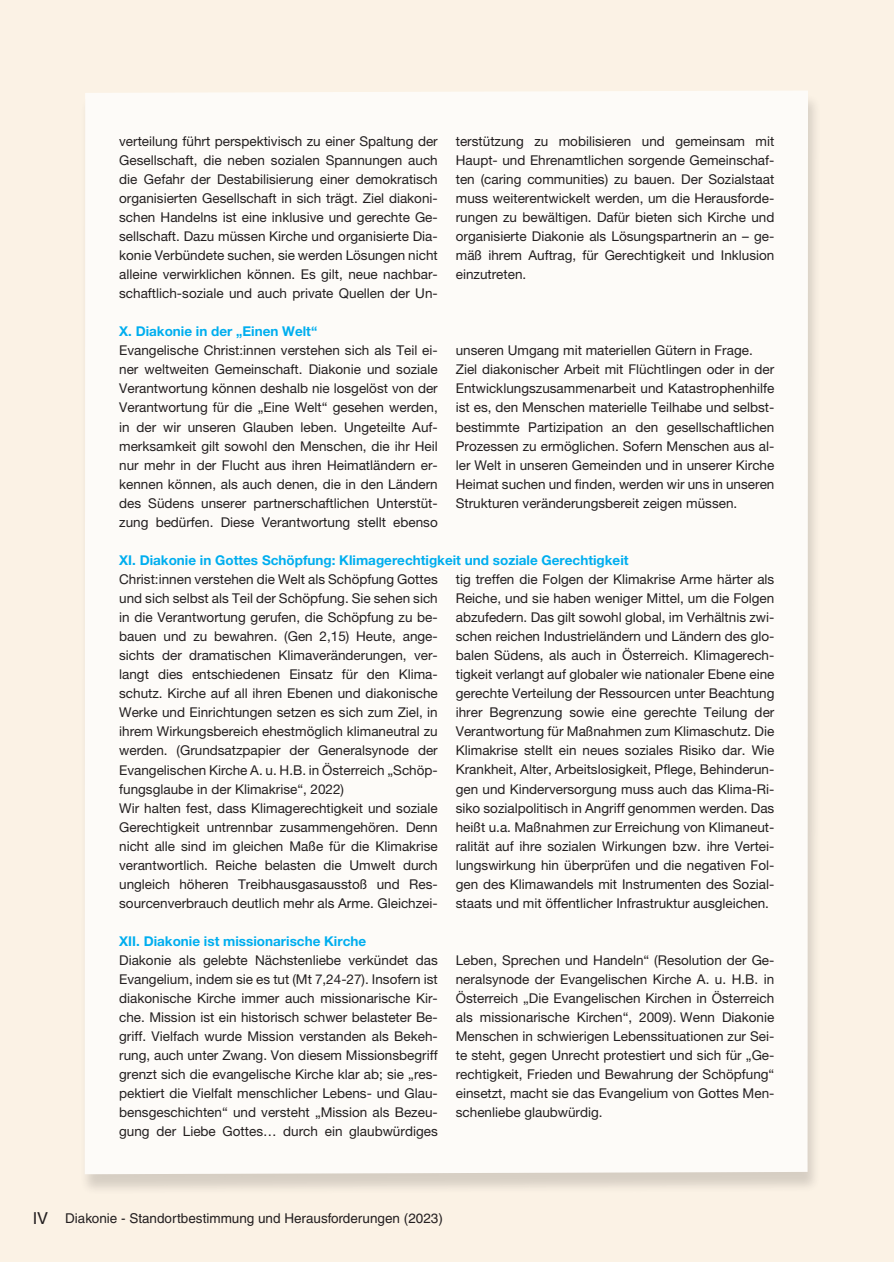
<style>
.page{position:relative;width:894px;height:1262px;background:#fff}
.page>*{position:absolute;margin:0;border:0;box-sizing:border-box;transform-origin:0 0}
.t1{font:13.5px/19px "Helvetica Neue LT Pro";color:#231f20;text-align:justify}
.t2{font:700 13.5px "Helvetica Neue LT Pro";color:#00aeef}
.t3{font:13.5px "Helvetica LT Std";color:#231f20}
.s1{font-size:16.5px}
</style>
<div class="page">
<div style="left:0;top:0;width:893px;height:1262px;background:#fbf2e5"></div>
<div style="left:80px;top:93px;width:741px;height:1102px;background:#231f20;opacity:.23"></div>
<div style="left:85px;top:91px;width:723px;height:1083px;background:#fdfbf8"></div>
<p class="t1" style="left:119px;top:131px;width:320px">verteilung führt perspektivisch zu einer Spaltung der Gesellschaft, die neben sozialen Spannungen auch die Gefahr der Destabilisierung einer demokratisch organisierten Gesellschaft in sich trägt. Ziel diakoni&shy;schen Handelns ist eine inklusive und gerechte Ge&shy;sellschaft. Dazu müssen Kirche und organisierte Dia&shy;konie Verbündete suchen, sie werden Lösungen nicht alleine verwirklichen können. Es gilt, neue nachbar&shy;schaftlich-soziale und auch private Quellen der Un-</p>
<p class="t1" style="left:456px;top:131px;width:320px">terstützung zu mobilisieren und gemeinsam mit Haupt- und Ehrenamtlichen sorgende Gemeinschaf&shy;ten (caring communities) zu bauen. Der Sozialstaat muss weiterentwickelt werden, um die Herausforde&shy;rungen zu bewältigen. Dafür bieten sich Kirche und organisierte Diakonie als Lösungspartnerin an – ge&shy;mäß ihrem Auftrag, für Gerechtigkeit und Inklusion einzutreten.</p>
<p class="t2" style="left:119px;top:323px;width:199px">X. Diakonie in der „Einen Welt“</p>
<p class="t1" style="left:119px;top:341px;width:320px">Evangelische Christ:innen verstehen sich als Teil ei&shy;ner weltweiten Gemeinschaft. Diakonie und soziale Verantwortung können deshalb nie losgelöst von der Verantwortung für die „Eine Welt“ gesehen werden, in der wir unseren Glauben leben. Ungeteilte Auf&shy;merksamkeit gilt sowohl den Menschen, die ihr Heil nur mehr in der Flucht aus ihren Heimatländern er&shy;kennen können, als auch denen, die in den Ländern des Südens unserer partnerschaftlichen Unterstüt&shy;zung bedürfen. Diese Verantwortung stellt ebenso</p>
<p class="t1" style="left:456px;top:341px;width:320px;text-align:left">unseren Umgang mit materiellen Gütern in Frage.<br>Ziel diakonischer Arbeit mit Flüchtlingen oder in der Entwicklungszusammenarbeit und Katastrophenhilfe ist es, den Menschen materielle Teilhabe und selbst&shy;bestimmte Partizipation an den gesellschaftlichen Prozessen zu ermöglichen. Sofern Menschen aus al&shy;ler Welt in unseren Gemeinden und in unserer Kirche Heimat suchen und finden, werden wir uns in unseren Strukturen veränderungsbereit zeigen müssen.</p>
<p class="t2" style="left:119px;top:552px;width:511px">XI. Diakonie in Gottes Schöpfung: Klimagerechtigkeit und soziale Gerechtigkeit</p>
<p class="t1" style="left:119px;top:569px;width:320px;text-align:left">Christ:innen verstehen die Welt als Schöpfung Gottes und sich selbst als Teil der Schöpfung. Sie sehen sich in die Verantwortung gerufen, die Schöpfung zu be&shy;bauen und zu bewahren. (Gen 2,15) Heute, ange&shy;sichts der dramatischen Klimaveränderungen, ver&shy;langt dies entschiedenen Einsatz für den Klima&shy;schutz. Kirche auf all ihren Ebenen und diakonische Werke und Einrichtungen setzen es sich zum Ziel, in ihrem Wirkungsbereich ehestmöglich klimaneutral zu werden. (Grundsatzpapier der Generalsynode der Evangelischen Kirche A. u. H.B. in Österreich „Schöp&shy;fungsglaube in der Klimakrise“, 2022)<br>Wir halten fest, dass Klimagerechtigkeit und soziale Gerechtigkeit untrennbar zusammengehören. Denn nicht alle sind im gleichen Maße für die Klimakrise verantwortlich. Reiche belasten die Umwelt durch ungleich höheren Treibhausgasausstoß und Res&shy;sourcenverbrauch deutlich mehr als Arme. Gleichzei-</p>
<p class="t1" style="left:456px;top:569px;width:320px">tig treffen die Folgen der Klimakrise Arme härter als Reiche, und sie haben weniger Mittel, um die Folgen abzufedern. Das gilt sowohl global, im Verhältnis zwi&shy;schen reichen Industrieländern und Ländern des glo&shy;balen Südens, als auch in Österreich. Klimagerech&shy;tigkeit verlangt auf globaler wie nationaler Ebene eine gerechte Verteilung der Ressourcen unter Beachtung ihrer Begrenzung sowie eine gerechte Teilung der Verantwortung für Maßnahmen zum Klimaschutz. Die Klimakrise stellt ein neues soziales Risiko dar. Wie Krankheit, Alter, Arbeitslosigkeit, Pflege, Behinderun&shy;gen und Kinderversorgung muss auch das Klima-Ri&shy;siko sozialpolitisch in Angriff genommen werden. Das heißt u.a. Maßnahmen zur Erreichung von Klimaneut&shy;ralität auf ihre sozialen Wirkungen bzw. ihre Vertei&shy;lungswirkung hin überprüfen und die negativen Fol&shy;gen des Klimawandels mit Instrumenten des Sozial&shy;staats und mit öffentlicher Infrastruktur ausgleichen.</p>
<p class="t2" style="left:119px;top:933px;width:248px">XII. Diakonie ist missionarische Kirche</p>
<p class="t1" style="left:119px;top:950px;width:320px">Diakonie als gelebte Nächstenliebe verkündet das Evangelium, indem sie es tut (Mt 7,24-27). Insofern ist diakonische Kirche immer auch missionarische Kir&shy;che. Mission ist ein historisch schwer belasteter Be&shy;griff. Vielfach wurde Mission verstanden als Bekeh&shy;rung, auch unter Zwang. Von diesem Missionsbegriff grenzt sich die evangelische Kirche klar ab; sie „res&shy;pektiert die Vielfalt menschlicher Lebens- und Glau&shy;bensgeschichten“ und versteht „Mission als Bezeu&shy;gung der Liebe Gottes… durch ein glaubwürdiges</p>
<p class="t1" style="left:456px;top:950px;width:320px">Leben, Sprechen und Handeln“ (Resolution der Ge&shy;neralsynode der Evangelischen Kirche A. u. H.B. in Österreich „Die Evangelischen Kirchen in Österreich als missionarische Kirchen“, 2009). Wenn Diakonie Menschen in schwierigen Lebenssituationen zur Sei&shy;te steht, gegen Unrecht protestiert und sich für „Ge&shy;rechtigkeit, Frieden und Bewahrung der Schöpfung“ einsetzt, macht sie das Evangelium von Gottes Men&shy;schenliebe glaubwürdig.</p>
<p class="t3" style="left:33px;top:1211px;width:412px"><span class="s1">IV</span> Diakonie - Standortbestimmung und Herausforderungen (2023)</p>
</div>
